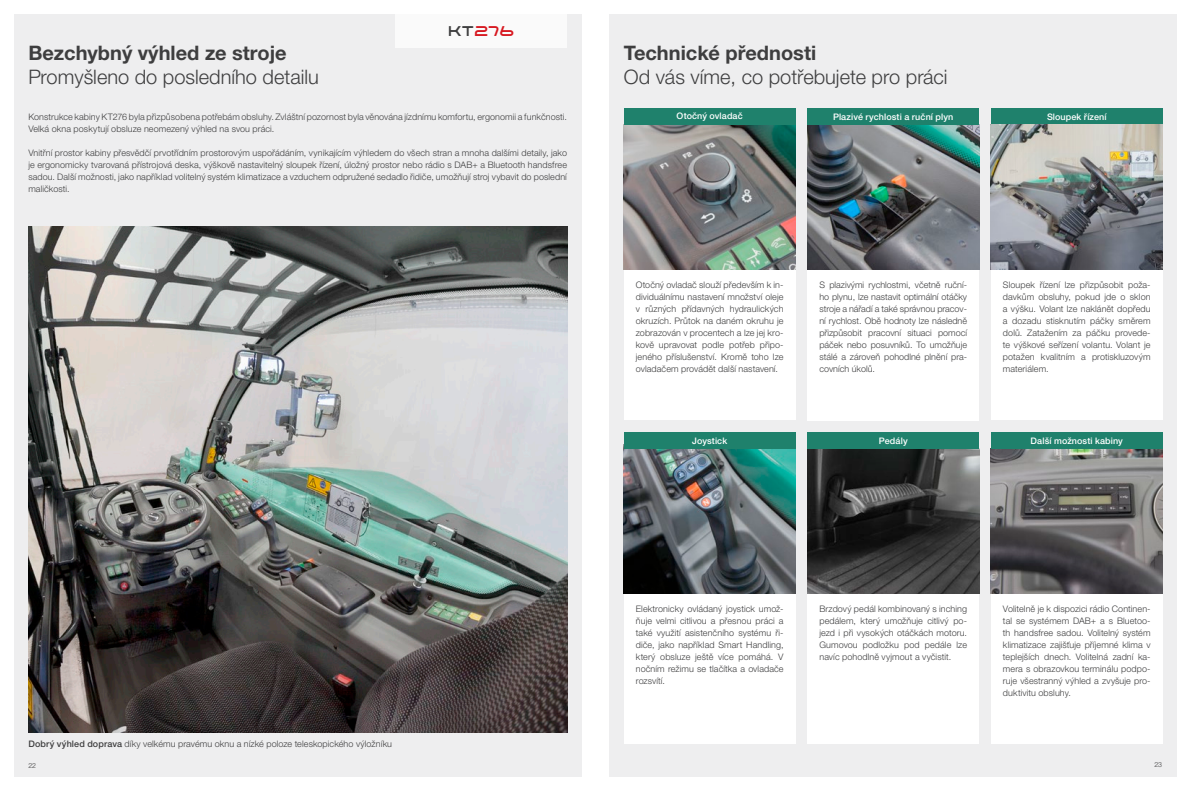
<style>
.page{position:relative;width:1191px;height:791px;background:#fff}
.page>*{position:absolute;margin:0;border:0;box-sizing:border-box;transform-origin:0 0}
.t1{font:300 20px "Helvetica Neue LTW1 G";color:#3e3e3f}
.t2{font:700 20px "Helvetica Neue LTW1 G";color:#3e3e3f}
.t3{font:15px "Wacker Neuson";color:#d7171f}
.t4{font:300 9px/12px "Helvetica Neue LTW1 G";letter-spacing:.01em;color:#3e3e3f;text-align:justify}
.t5{font:500 9px "Helvetica Neue LTW1 G";letter-spacing:.01em;color:#fff}
.t6{font:300 7px "Helvetica Neue LTW1 G";color:#3e3e3f}
.s1{color:#3e3e3f}
.s2{font-weight:500}
</style>
<div class="page">
<div style="left:609px;top:14px;width:567px;height:763px;background:#eeeeef"></div>
<div style="left:807px;top:448px;width:172px;height:296px;background:#fff"></div>
<img style="left:807px;top:449px;width:172px;height:144px">
<div style="left:624px;top:448px;width:171px;height:296px;background:#fff"></div>
<div style="left:14px;top:14px;width:567px;height:763px;background:#eeeeef"></div>
<div style="left:991px;top:124px;width:171px;height:296px;background:#fff"></div>
<div style="left:991px;top:108px;width:171px;height:17px;background:#1f816c"></div>
<img style="left:991px;top:125px;width:171px;height:144px">
<div style="left:807px;top:120px;width:172px;height:300px;background:#fff"></div>
<img style="left:624px;top:449px;width:171px;height:144px">
<img style="left:807px;top:125px;width:172px;height:144px">
<div style="left:807px;top:108px;width:172px;height:17px;background:#1f816c"></div>
<div style="left:624px;top:124px;width:171px;height:296px;background:#fff"></div>
<img style="left:624px;top:125px;width:171px;height:144px">
<div style="left:624px;top:108px;width:171px;height:17px;background:#1f816c"></div>
<div style="left:991px;top:448px;width:171px;height:296px;background:#fff"></div>
<img style="left:991px;top:449px;width:171px;height:144px">
<div style="left:991px;top:432px;width:171px;height:17px;background:#1f816c"></div>
<div style="left:395px;top:0;width:172px;height:48px;background:#fff"></div>
<img style="left:28px;top:227px;width:539px;height:505px">
<div style="left:624px;top:432px;width:171px;height:17px;background:#1f816c"></div>
<div style="left:807px;top:432px;width:172px;height:17px;background:#1f816c"></div>
<h2 class="t3" style="left:448px;top:24px;width:68px"><span class="s1">KT</span>276</h2>
<h1 class="t2" style="left:28px;top:41px;width:260px">Bezchybný výhled ze stroje</h1>
<h1 class="t1" style="left:28px;top:65px;width:292px">Promyšleno do posledního detailu</h1>
<p class="t4" style="left:28px;top:111px;width:540px">Konstrukce kabiny KT276 byla přizpůsobena potřebám obsluhy. Zvláštní pozornost byla věnována jízdnímu komfortu, ergonomii a funkčnosti.<br>Velká okna poskytují obsluze neomezený výhled na svou práci.</p>
<p class="t4" style="left:28px;top:147px;width:540px">Vnitřní prostor kabiny přesvědčí prvotřídním prostorovým uspořádáním, vynikajícím výhledem do všech stran a mnoha dalšími detaily, jako je ergonomicky tvarovaná přístrojová deska, výškově nastavitelný sloupek řízení, úložný prostor nebo rádio s DAB+ a Bluetooth handsfree sadou. Další možnosti, jako například volitelný systém klimatizace a vzduchem odpružené sedadlo řidiče, umožňují stroj vybavit do poslední maličkosti.</p>
<h1 class="t2" style="left:624px;top:41px;width:194px">Technické přednosti</h1>
<h1 class="t1" style="left:624px;top:65px;width:325px">Od vás víme, co potřebujete pro práci</h1>
<p class="t5" style="left:676px;top:111px;width:68px">Otočný ovladač</p>
<p class="t5" style="left:833px;top:111px;width:122px">Plazivé rychlosti a ruční plyn</p>
<p class="t5" style="left:1047px;top:111px;width:61px">Sloupek řízení</p>
<p class="t4" style="left:636px;top:279px;width:149px">Otočný ovladač slouží především k in&shy;dividuálnímu nastavení množství oleje v různých přídavných hydraulických okruzích. Průtok na daném okruhu je zobrazován v procentech a lze jej kro&shy;kově upravovat podle potřeb připo&shy;jeného příslušenství. Kromě toho lze ovladačem provádět další nastavení.</p>
<p class="t4" style="left:819px;top:279px;width:149px">S plazivými rychlostmi, včetně ruční&shy;ho plynu, lze nastavit optimální otáčky stroje a nářadí a také správnou pracov&shy;ní rychlost. Obě hodnoty lze následně přizpůsobit pracovní situaci pomocí páček nebo posuvníků. To umožňuje stálé a zároveň pohodlné plnění pra&shy;covních úkolů.</p>
<p class="t5" style="left:692px;top:435px;width:37px">Joystick</p>
<p class="t5" style="left:878px;top:435px;width:30px">Pedály</p>
<p class="t4" style="left:1003px;top:279px;width:149px">Sloupek řízení lze přizpůsobit poža&shy;davkům obsluhy, pokud jde o sklon a výšku. Volant lze naklánět dopředu a dozadu stisknutím páčky směrem dolů. Zatažením za páčku provede&shy;te výškové seřízení volantu. Volant je potažen kvalitním a protiskluzovým materiálem.</p>
<p class="t5" style="left:1030px;top:435px;width:94px">Další možnosti kabiny</p>
<p class="t4" style="left:28px;top:738px;width:365px"><span class="s2">Dobrý výhled doprava</span> díky velkému pravému oknu a nízké poloze teleskopického výložníku</p>
<p class="t6" style="left:28px;top:761px;width:9px">22</p>
<p class="t4" style="left:636px;top:603px;width:149px">Elektronicky ovládaný joystick umož&shy;ňuje velmi citlivou a přesnou práci a také využití asistenčního systému ři&shy;diče, jako například Smart Handling, který obsluze ještě více pomáhá. V nočním režimu se tlačítka a ovladače rozsvítí.</p>
<p class="t4" style="left:819px;top:603px;width:149px">Brzdový pedál kombinovaný s inching pedálem, který umožňuje citlivý po&shy;jezd i při vysokých otáčkách motoru.<br>Gumovou podložku pod pedále lze navíc pohodlně vyjmout a vyčistit.</p>
<p class="t4" style="left:1003px;top:603px;width:149px">Volitelně je k dispozici rádio Continen&shy;tal se systémem DAB+ a s Bluetoo&shy;th handsfree sadou. Volitelný systém klimatizace zajišťuje příjemné klima v teplejších dnech. Volitelná zadní ka&shy;mera s obrazovkou terminálu podpo&shy;ruje všestranný výhled a zvyšuje pro&shy;duktivitu obsluhy.</p>
<p class="t6" style="left:1154px;top:760px;width:9px">23</p>
</div>
